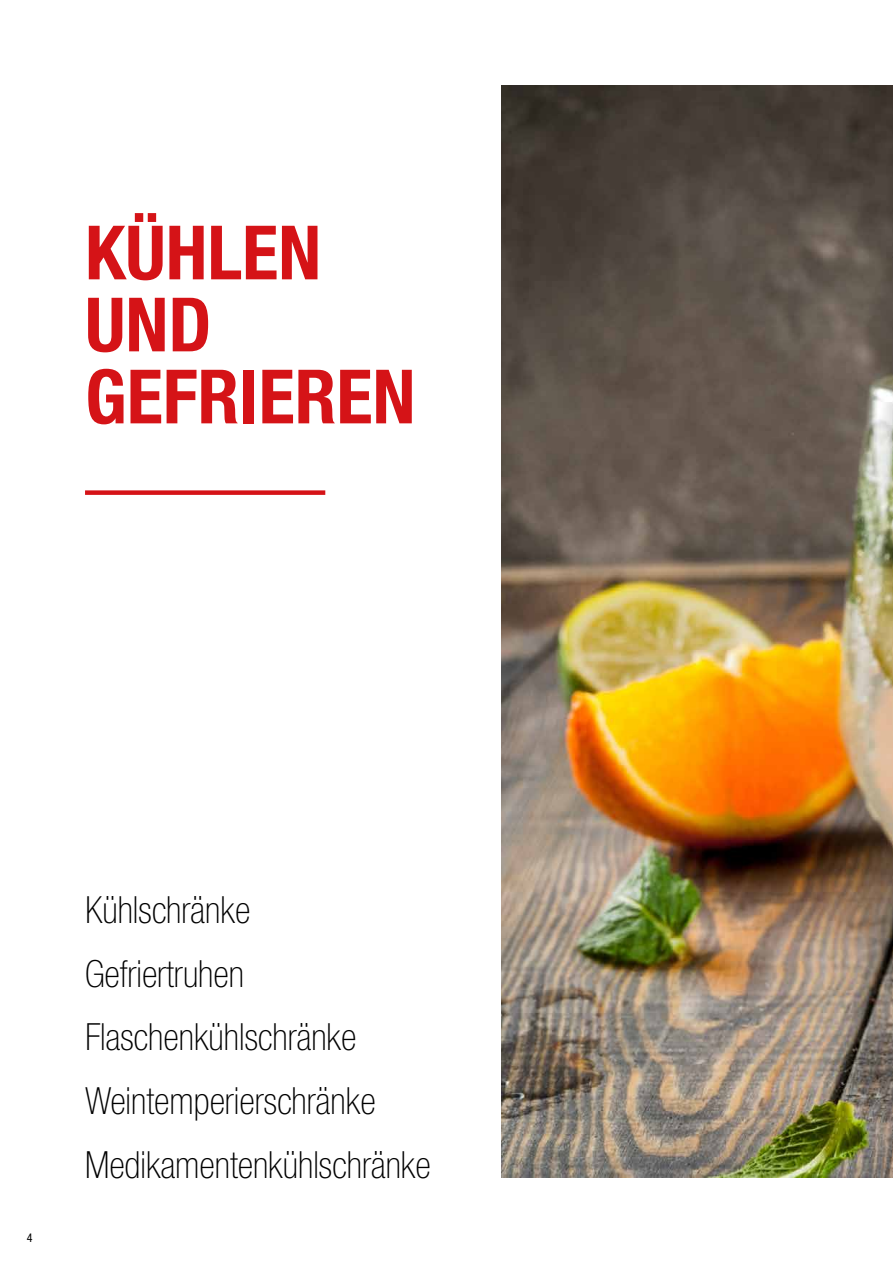
<style>
.page{position:relative;width:893px;height:1263px;background:#fff}
.page>*{position:absolute;margin:0;border:0;box-sizing:border-box;transform-origin:0 0}
.t1{font:700 condensed 75px/72px "Helvetica Neue";color:#d51317}
.t2{font:100 condensed 37.5px/63.8px "Helvetica Neue";color:#000}
.t3{font:condensed 12px "Helvetica Neue";color:#000}
</style>
<div class="page">
<div style="left:85px;top:490px;width:240px;height:5px;background:#d51317"></div>
<img style="left:502px;top:85px;width:391px;height:1092px">
<h1 class="t1" style="left:85px;top:216px;width:332px">KÜHLEN<br>UND<br>GEFRIEREN</h1>
<p class="t3" style="left:27px;top:1230px;width:7px">4</p>
<p class="t2" style="left:85px;top:877px;width:347px">Kühlschränke<br>Gefriertruhen<br>Flaschenkühlschränke<br>Weintemperierschränke<br>Medikamentenkühlschränke</p>
</div>
